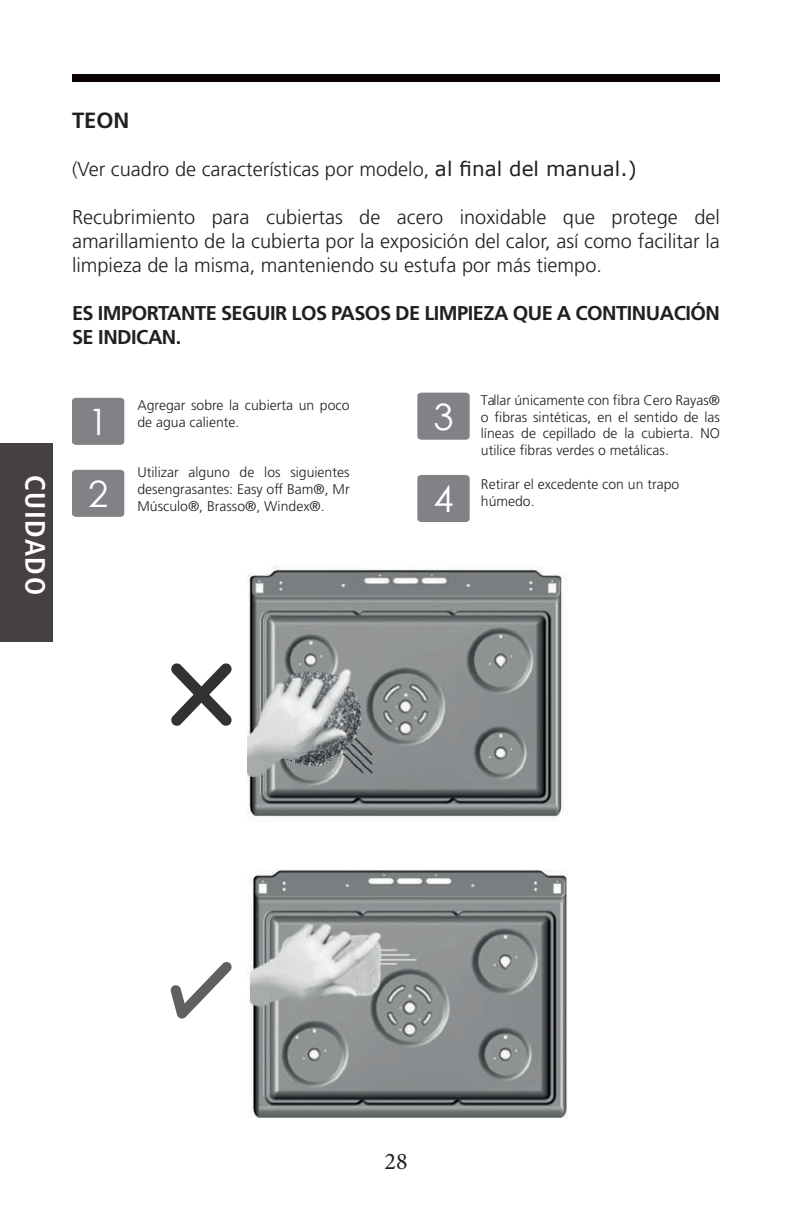
<style>
.page{position:relative;width:792px;height:1224px;background:#fff}
.page>*{position:absolute;margin:0;border:0;box-sizing:border-box;transform-origin:0 0}
.t1{font:36.4px/72px "Century Gothic";color:#fff}
.t2{font:700 condensed 28px "Frutiger";letter-spacing:.06em;color:#fff}
.t3{font:24px "Minion Pro";color:#231f20}
.t4{font:700 22px "Frutiger";color:#231f20}
.t5{font:300 20px/24px "Frutiger";color:#231f20;text-align:justify}
.t6{font:700 20px/24px "Frutiger";letter-spacing:-.025em;color:#231f20}
.t7{font:300 14px/16.8px "Frutiger";color:#231f20}
.s1{font-family:"Verdana";font-weight:400}
</style>
<div class="page">
<div style="left:72px;top:74px;width:648px;height:8px;background:#0a0002"></div>
<div style="left:0;top:443px;width:52px;height:198px;background:#474041"></div>
<div style="left:72px;top:398px;width:52px;height:47px;background:#808285"></div>
<div style="left:72px;top:470px;width:52px;height:47px;background:#808285"></div>
<div style="left:417px;top:393px;width:53px;height:47px;background:#808285"></div>
<div style="left:417px;top:475px;width:53px;height:47px;background:#808285"></div>
<img style="left:248px;top:869px;width:320px;height:249px">
<img style="left:248px;top:565px;width:320px;height:257px">
<svg style="left:170px;top:962px;width:62px;height:57px"></svg>
<svg style="left:171px;top:663px;width:61px;height:63px"></svg>
<h2 class="t2" style="left:52px;top:475px;width:122px;rotate:90deg">CUIDADO</h2>
<h3 class="t4" style="left:72px;top:108px;width:59px">TEON</h3>
<h3 class="t5" style="left:72px;top:157px;width:566px">(Ver cuadro de características por modelo, <span class="s1">al final del manual.)</span></h3>
<h3 class="t5" style="left:72px;top:205px;width:650px">Recubrimiento para cubiertas de acero inoxidable que protege del amarillamiento de la cubierta por la exposición del calor, así como facilitar la limpieza de la misma, manteniendo su estufa por más tiempo.</h3>
<h3 class="t6" style="left:72px;top:301px;width:649px">ES IMPORTANTE SEGUIR LOS PASOS DE LIMPIEZA QUE A CONTINUACIÓN<br>SE INDICAN.</h3>
<h1 class="t1" style="left:88px;top:385px;width:22px">1<br>2</h1>
<p class="t7" style="left:138px;top:397px;width:214px">Agregar sobre la cubierta un poco de agua caliente.</p>
<p class="t7" style="left:138px;top:464px;width:214px;text-align:justify">Utilizar alguno de los siguientes desengrasantes: Easy off Bam®, Mr Músculo®, Brasso®, Windex®.</p>
<h1 class="t1" style="left:433px;top:380px;width:22px">3</h1>
<h1 class="t1" style="left:433px;top:462px;width:22px">4</h1>
<p class="t7" style="left:481px;top:392px;width:241px;text-align:justify">Tallar únicamente con fibra Cero Rayas® o fibras sintéticas, en el sentido de las líneas de cepillado de la cubierta. NO utilice fibras verdes o metálicas.</p>
<p class="t7" style="left:481px;top:476px;width:200px">Retirar el excedente con un trapo húmedo.</p>
<h3 class="t3" style="left:384px;top:1146px;width:25px">28</h3>
</div>
